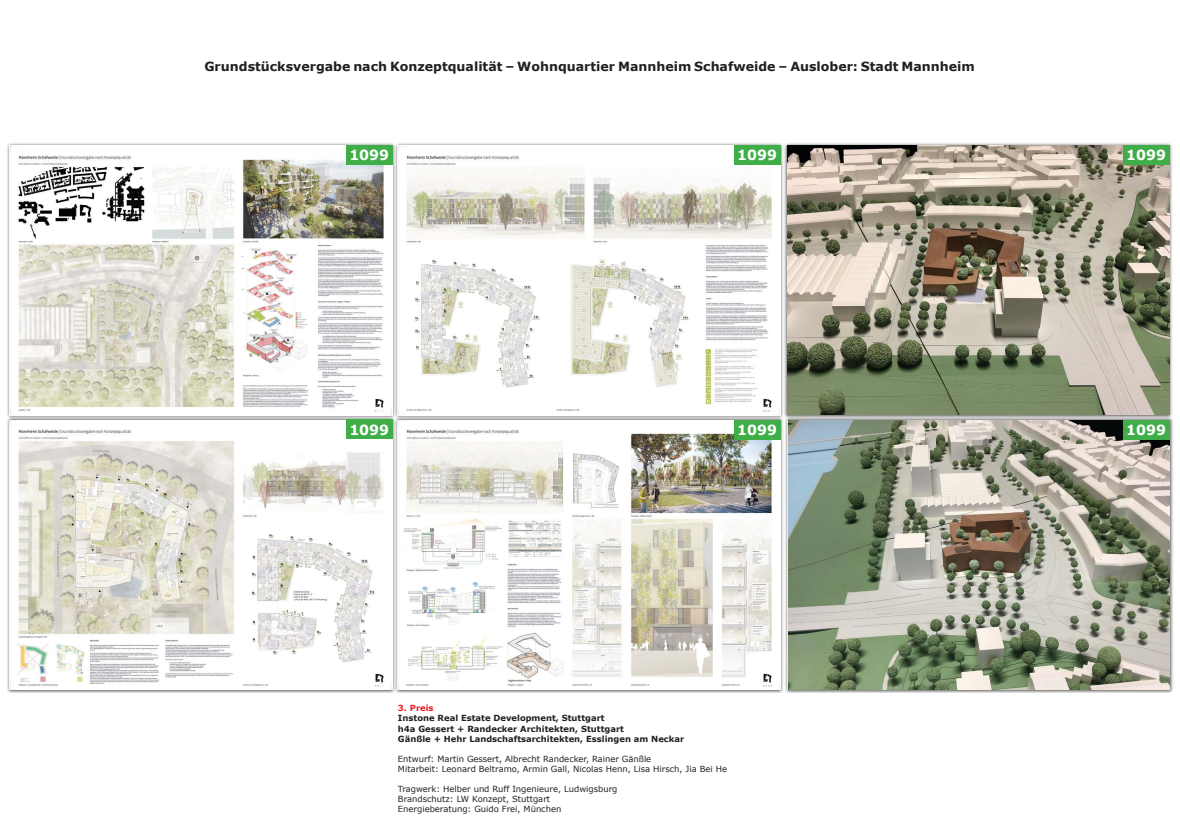
<style>
.page{position:relative;width:1180px;height:835px;background:#fff}
.page>*{position:absolute;margin:0;border:0;box-sizing:border-box;transform-origin:0 0}
.t1{font:700 14px "Verdana";color:#fff}
.t2{font:700 12.6px "Verdana";color:#221f1f}
.t3{font:8.4px/10.1px "Verdana";color:#221f1f}
.t4{font:700 8.4px/10.1px "Verdana";color:#221f1f}
.t5{font:700 8.4px "Verdana";color:#ed1c24}
</style>
<div class="page">
<div style="left:783px;top:142px;width:389px;height:276px;background:#221f1f;opacity:.75"></div>
<img style="left:787px;top:145px;width:382px;height:270px">
<div style="left:784px;top:416px;width:389px;height:277px;background:#221f1f;opacity:.75"></div>
<img style="left:788px;top:420px;width:381px;height:269px">
<div style="left:7px;top:142px;width:389px;height:276px;background:#221f1f;opacity:.75"></div>
<img style="left:10px;top:145px;width:382px;height:270px">
<div style="left:7px;top:416px;width:389px;height:277px;background:#221f1f;opacity:.75"></div>
<img style="left:10px;top:420px;width:382px;height:269px">
<div style="left:395px;top:142px;width:389px;height:276px;background:#221f1f;opacity:.75"></div>
<img style="left:398px;top:145px;width:382px;height:270px">
<div style="left:395px;top:416px;width:389px;height:277px;background:#221f1f;opacity:.75"></div>
<img style="left:398px;top:420px;width:382px;height:269px">
<div style="left:734px;top:145px;width:46px;height:19px;background:#3fad48"></div>
<div style="left:1123px;top:145px;width:46px;height:19px;background:#3fad48"></div>
<div style="left:734px;top:420px;width:46px;height:19px;background:#3fad48"></div>
<div style="left:1123px;top:420px;width:46px;height:19px;background:#3fad48"></div>
<div style="left:346px;top:145px;width:46px;height:19px;background:#3fad48"></div>
<div style="left:346px;top:420px;width:46px;height:19px;background:#3fad48"></div>
<h2 class="t2" style="left:204px;top:61px;width:772px">Grundstücksvergabe nach Konzeptqualität – Wohnquartier Mannheim Schafweide – Auslober: Stadt Mannheim</h2>
<h1 class="t1" style="left:349px;top:149px;width:41px">1099</h1>
<h1 class="t1" style="left:349px;top:424px;width:41px">1099</h1>
<h1 class="t1" style="left:737px;top:149px;width:41px">1099</h1>
<h1 class="t1" style="left:1126px;top:149px;width:41px">1099</h1>
<h1 class="t1" style="left:737px;top:424px;width:41px">1099</h1>
<h1 class="t1" style="left:1126px;top:424px;width:41px">1099</h1>
<p class="t5" style="left:398px;top:704px;width:37px">3. Preis</p>
<p class="t4" style="left:398px;top:714px;width:288px">Instone Real Estate Development, Stuttgart<br>h4a Gessert + Randecker Architekten, Stuttgart<br>Gänßle + Hehr Landschaftsarchitekten, Esslingen am Neckar</p>
<p class="t3" style="left:398px;top:754px;width:330px">Entwurf: Martin Gessert, Albrecht Randecker, Rainer Gänßle<br>Mitarbeit: Leonard Beltramo, Armin Gall, Nicolas Henn, Lisa Hirsch, Jia Bei He</p>
<p class="t3" style="left:398px;top:784px;width:221px">Tragwerk: Helber und Ruff Ingenieure, Ludwigsburg<br>Brandschutz: LW Konzept, Stuttgart<br>Energieberatung: Guido Frei, München</p>
</div>
